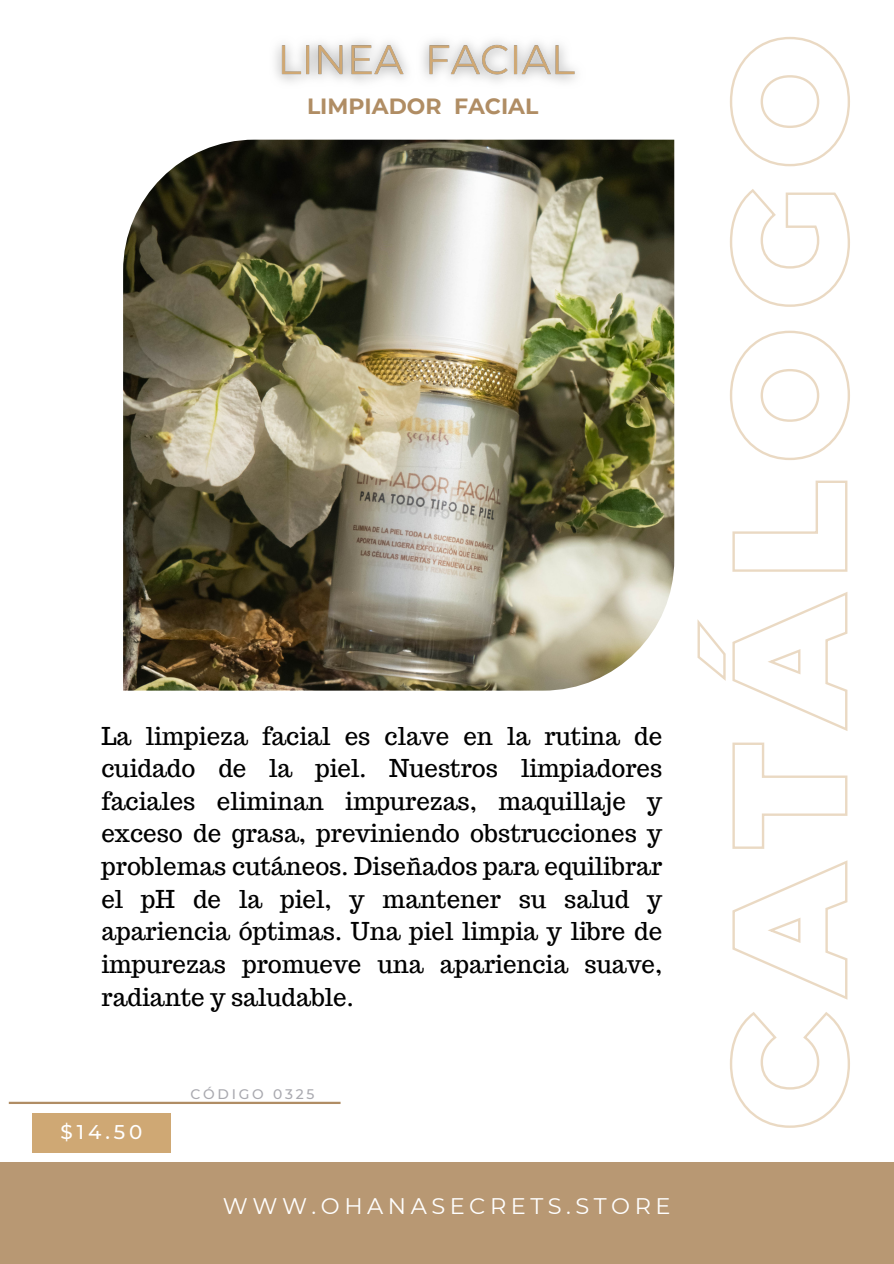
<style>
.page{position:relative;width:894px;height:1264px;background:#fff}
.page>*{position:absolute;margin:0;border:0;box-sizing:border-box;transform-origin:0 0}
.t1{font:24px/32.7px "Trocchi";color:#000;text-align:justify}
.t2{font:22.5px "Montserrat";letter-spacing:.2em;color:#fff}
.t3{font:700 22.05px "Montserrat";color:#b08d64}
.t4{font:500 19.8px "Montserrat";color:#fff}
.t5{font:500 13.8px "Montserrat";letter-spacing:.2em;color:#a9a9af}
</style>
<div class="page">
<div style="left:0;top:1162px;width:893px;height:101px;background:#b89873"></div>
<img style="left:123px;top:140px;width:551px;height:550px">
<hr style="left:9px;top:1101px;width:331px;height:2px;background:#b08d64">
<div style="left:32px;top:1113px;width:139px;height:39px;background:#cfa874"></div>
<svg style="left:697px;top:37px;width:153px;height:1091px"></svg>
<img style="left:275px;top:40px;width:301px;height:42px">
<p class="t3" style="left:307px;top:92px;width:233px">LIMPIADOR FACIAL</p>
<h6 class="t1" style="left:101px;top:719px;width:562px">La limpieza facial es clave en la rutina de cuidado de la piel. Nuestros limpiadores faciales eliminan impurezas, maquillaje y exceso de grasa, previniendo obstrucciones y problemas cutáneos. Diseñados para equilibrar el pH de la piel, y mantener su salud y apariencia óptimas. Una piel limpia y libre de impurezas promueve una apariencia suave, radiante y saludable.</h6>
<h3 class="t4" style="left:60px;top:1120px;width:83px">$14.50</h3>
<p class="t5" style="left:190px;top:1085px;width:126px">CÓDIGO 0325</p>
<h5 class="t2" style="left:223px;top:1192px;width:449px">WWW.OHANASECRETS.STORE</h5>
</div>
